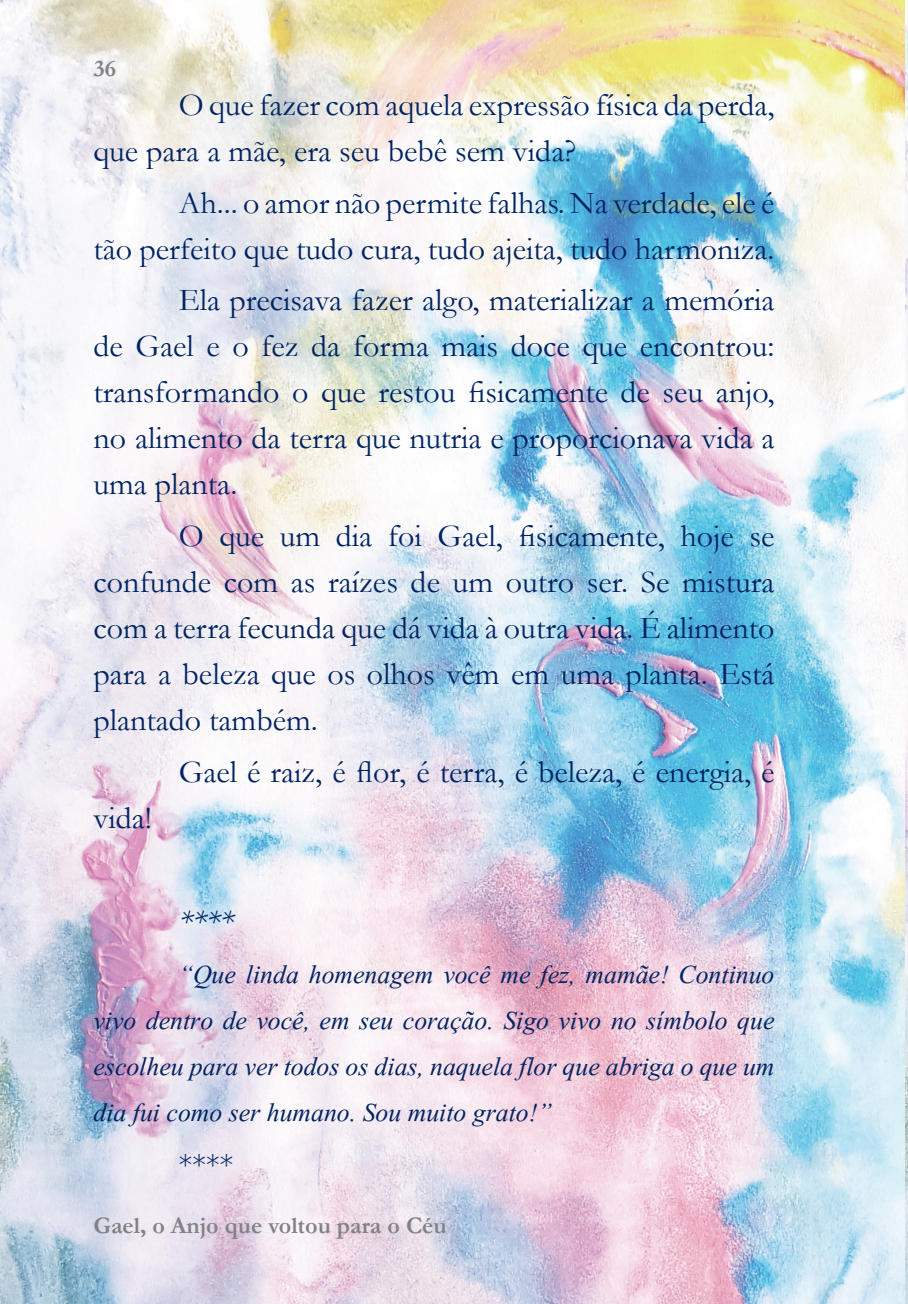
<style>
.page{position:relative;width:908px;height:1304px;background:#fff}
.page>*{position:absolute;margin:0;border:0;box-sizing:border-box;transform-origin:0 0}
.t1{font:32px/46px "Garamond";color:#002361;text-align:justify}
.t2{font:italic 32px/46px "Aparajita";color:#002361;text-align:justify}
.t3{font:italic 32px "Garamond";color:#002361}
.t4{font:700 24px "Garamond";color:#808285}
</style>
<div class="page">
<img style="left:0;top:0;width:907px;height:1304px">
<svg style="left:904px;top:1300px;width:4px;height:4px"></svg>
<p class="t4" style="left:93px;top:52px;width:24px">36</p>
<p class="t1" style="left:93px;top:81px;width:682px;text-indent:85px">O que fazer com aquela expressão física da perda, que para a mãe, era seu bebê sem vida?</p>
<p class="t1" style="left:93px;top:179px;width:682px;text-align:right">Ah... o amor não permite falhas. Na verdade, ele é<br>tão perfeito que tudo cura, tudo ajeita, tudo harmoniza.</p>
<p class="t1" style="left:93px;top:276px;width:682px;text-indent:85px">Ela precisava fazer algo, materializar a memória de Gael e o fez da forma mais doce que encontrou: transformando o que restou fisicamente de seu anjo, no alimento da terra que nutria e proporcionava vida a uma planta.</p>
<p class="t1" style="left:93px;top:512px;width:682px;text-indent:85px">O que um dia foi Gael, fisicamente, hoje se confunde com as raízes de um outro ser. Se mistura com a terra fecunda que dá vida à outra vida. É alimento para a beleza que os olhos vêm em uma planta. Está plantado também.</p>
<p class="t1" style="left:178px;top:748px;width:597px">Gael é raiz, é flor, é terra, é beleza, é energia, é</p>
<p class="t1" style="left:93px;top:794px;width:60px">vida!</p>
<p class="t3" style="left:178px;top:899px;width:56px">****</p>
<p class="t2" style="left:93px;top:954px;width:682px;text-indent:85px">“Que linda homenagem você me fez, mamãe! Continuo vivo dentro de você, em seu coração. Sigo vivo no símbolo que escolheu para ver todos os dias, naquela flor que abriga o que um dia fui como ser humano. Sou muito grato!”</p>
<p class="t1" style="left:178px;top:1140px;width:56px">****</p>
<p class="t4" style="left:93px;top:1209px;width:354px">Gael, o Anjo que voltou para o Céu</p>
</div>
